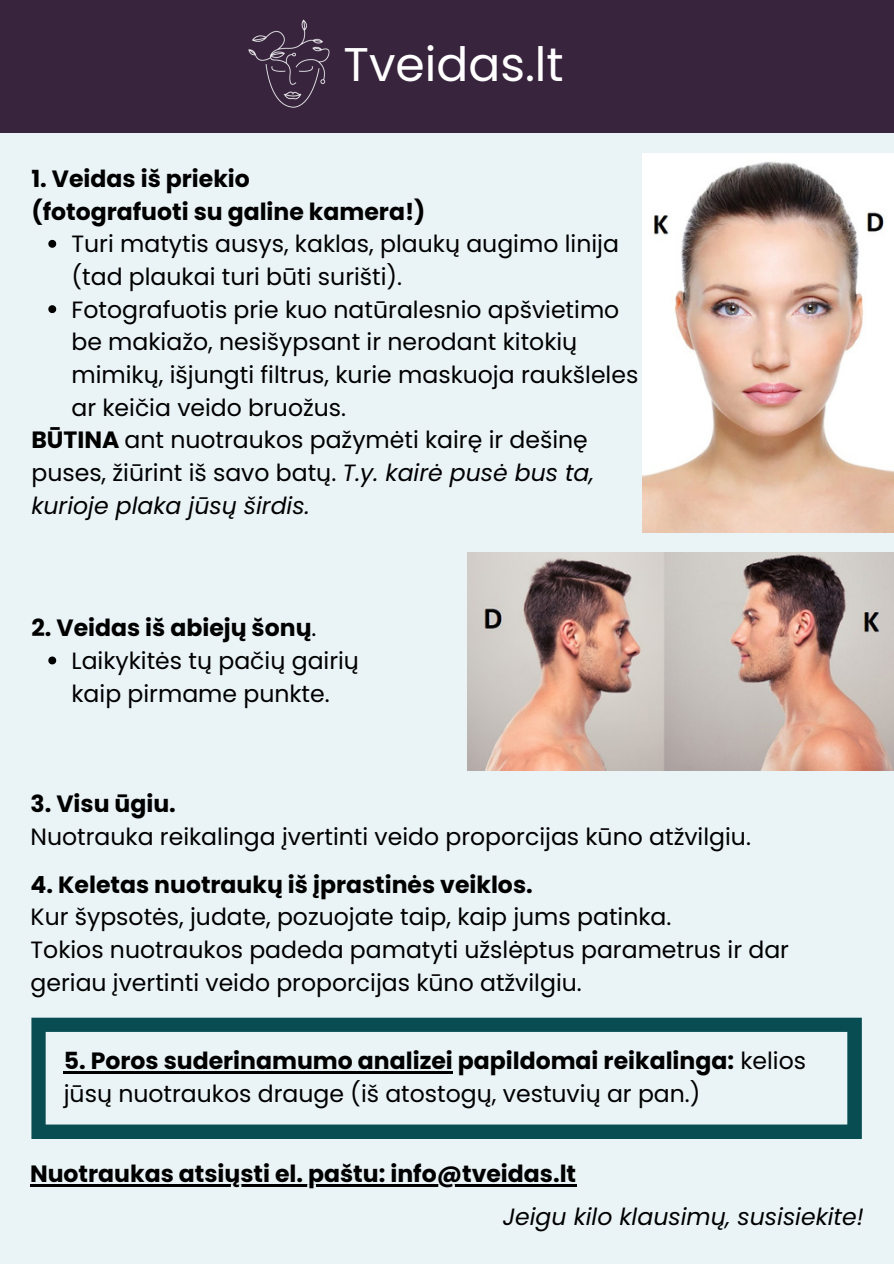
<style>
.page{position:relative;width:894px;height:1264px;background:#fff}
.page>*{position:absolute;margin:0;border:0;box-sizing:border-box;transform-origin:0 0}
.t1{font:47.25px "Poppins";color:#fff}
.t2{font:23.55px/32.7px "Poppins";color:#000}
.t3{font:700 23.55px "Poppins";color:#000}
.t4{font:italic 23.55px "Poppins";color:#000}
.s1{font-weight:700}
.s2{font-style:italic}
.s3{font-weight:400}
</style>
<div class="page">
<div style="left:0;top:0;width:893px;height:1263px;background:#eaf3f6"></div>
<img style="left:642px;top:153px;width:251px;height:379px">
<img style="left:467px;top:553px;width:426px;height:217px">
<svg style="left:31px;top:1017px;width:830px;height:121px"></svg>
<svg style="left:48px;top:240px;width:8px;height:8px"></svg>
<svg style="left:48px;top:305px;width:8px;height:8px"></svg>
<svg style="left:48px;top:656px;width:8px;height:8px"></svg>
<hr style="left:64px;top:1071px;width:388px;height:2px;background:#000">
<div style="left:0;top:0;width:893px;height:133px;background:#38243d"></div>
<img style="left:248px;top:19px;width:82px;height:89px">
<hr style="left:30px;top:1184px;width:546px;height:2px;background:#000">
<p class="t1" style="left:343px;top:31px;width:222px">Tveidas.lt</p>
<p class="t3" style="left:31px;top:162px;width:220px">1. Veidas iš priekio</p>
<p class="t3" style="left:31px;top:195px;width:395px">(fotografuoti su galine kamera!)</p>
<p class="t2" style="left:71px;top:228px;width:549px">Turi matytis ausys, kaklas, plaukų augimo linija (tad plaukai turi būti surišti).</p>
<p class="t2" style="left:71px;top:293px;width:568px">Fotografuotis prie kuo natūralesnio apšvietimo be makiažo, nesišypsant ir nerodant kitokių mimikų, išjungti filtrus, kurie maskuoja raukšleles ar keičia veido bruožus.</p>
<p class="t2" style="left:31px;top:423px;width:564px"><span class="s1">BŪTINA</span> ant nuotraukos pažymėti kairę ir dešinę puses, žiūrint iš savo batų. <span class="s2">T.y. kairė pusė bus ta, kurioje plaka jūsų širdis.</span></p>
<p class="t3" style="left:31px;top:611px;width:286px">2. Veidas iš abiejų šonų<span class="s3">.</span></p>
<p class="t2" style="left:71px;top:644px;width:289px">Laikykitės tų pačių gairių kaip pirmame punkte.</p>
<p class="t3" style="left:31px;top:787px;width:147px">3. Visu ūgiu.</p>
<p class="t2" style="left:31px;top:820px;width:721px">Nuotrauka reikalinga įvertinti veido proporcijas kūno atžvilgiu.</p>
<p class="t3" style="left:31px;top:868px;width:503px">4. Keletas nuotraukų iš įprastinės veiklos.</p>
<p class="t2" style="left:31px;top:900px;width:642px">Kur šypsotės, judate, pozuojate taip, kaip jums patinka.</p>
<p class="t2" style="left:31px;top:933px;width:759px">Tokios nuotraukos padeda pamatyti užslėptus parametrus ir dar geriau įvertinti veido proporcijas kūno atžvilgiu.</p>
<p class="t2" style="left:64px;top:1044px;width:743px"><span class="s1">5. Poros suderinamumo analizei papildomai reikalinga:</span> kelios jūsų nuotraukos drauge (iš atostogų, vestuvių ar pan.)</p>
<p class="t3" style="left:30px;top:1157px;width:547px">Nuotraukas atsiųsti el. paštu: info@tveidas.lt</p>
<p class="t4" style="left:502px;top:1199px;width:362px">Jeigu kilo klausimų, susisiekite!</p>
</div>
